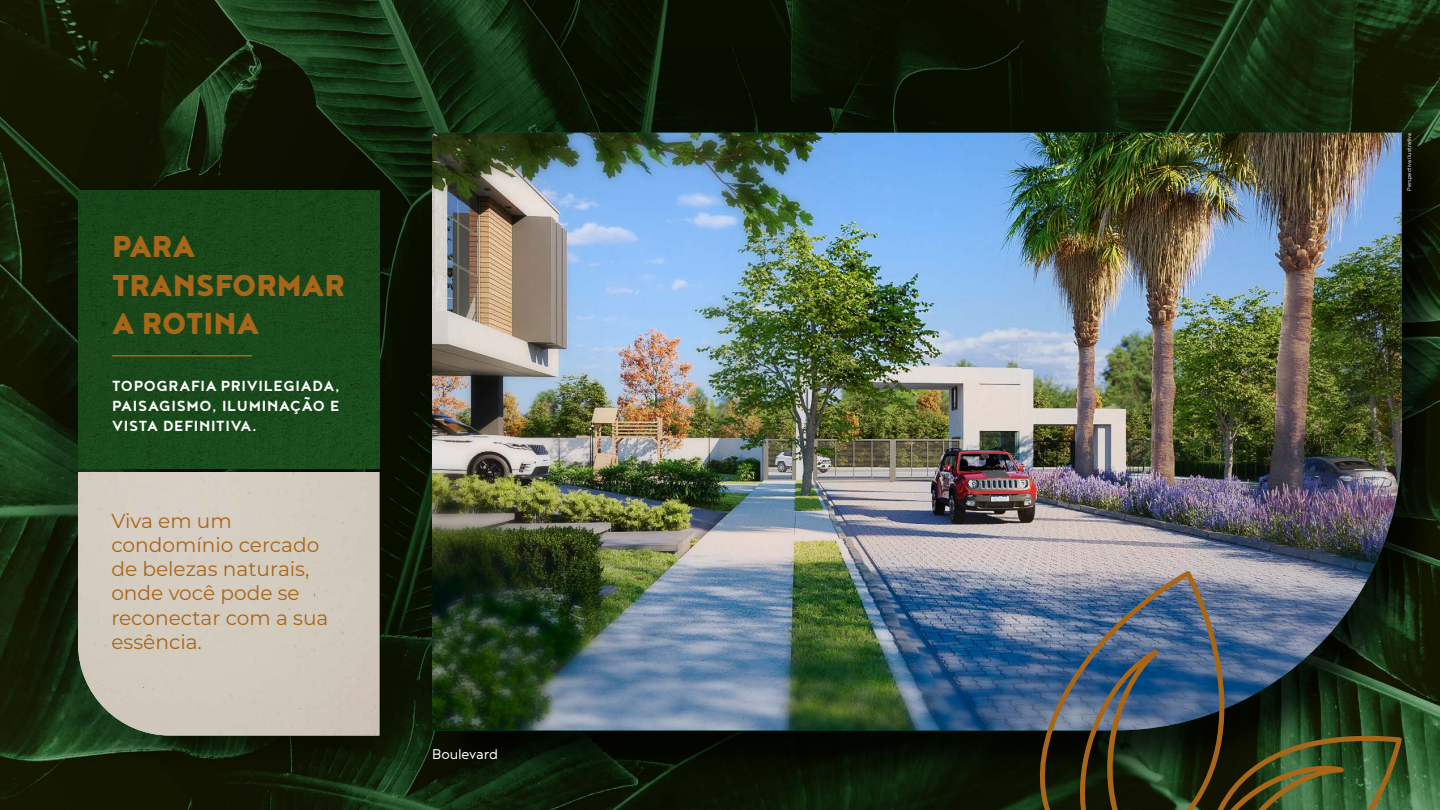
<style>
.page{position:relative;width:1440px;height:810px;background:#fff}
.page>*{position:absolute;margin:0;border:0;box-sizing:border-box;transform-origin:0 0}
.t1{font:900 37.05px/38.5px "Noyh";color:#a86618}
.t2{font:20.1px/24.2px "Montserrat";color:#a86618}
.t3{font:700 18px/20.1px "Noyh";letter-spacing:.04em;color:#fff;text-align:justify}
.t4{font:300 17.33px "Noyh";letter-spacing:-.01em;color:#fff}
.t5{font:300 6.75px "Noyh";color:#fff}
</style>
<div class="page">
<img style="left:0;top:0;width:1440px;height:810px">
<div style="left:433px;top:134px;width:1007px;height:648px;background:#000;opacity:.75"></div>
<img style="left:432px;top:133px;width:970px;height:597px">
<svg style="left:1250px;top:723px;width:152px;height:87px;background:#3d5326"></svg>
<svg style="left:1036px;top:571px;width:214px;height:239px;background:#44525b"></svg>
<div style="left:18px;top:179px;width:352px;height:596px;background:#000;opacity:.3"></div>
<div style="left:78px;top:190px;width:301px;height:279px;background:#19481a"></div>
<div style="left:78px;top:472px;width:301px;height:264px;background:#d2cabd"></div>
<hr style="left:112px;top:355px;width:140px;height:2px;background:#a86618">
<h1 class="t1" style="left:112px;top:226px;width:234px">PARA<br>TRANSFORMAR<br>A ROTINA</h1>
<p class="t3" style="left:112px;top:375px;width:229px">TOPOGRAFIA PRIVILEGIADA, PAISAGISMO, ILUMINAÇÃO E VISTA DEFINITIVA.</p>
<p class="t2" style="left:111px;top:508px;width:219px">Viva em um condomínio cercado de belezas naturais, onde você pode se reconectar com a sua essência.</p>
<p class="t4" style="left:432px;top:744px;width:68px">Boulevard</p>
<p class="t5" style="left:1406px;top:191px;width:60px;rotate:-90deg">Perspectiva ilustrativa</p>
</div>
